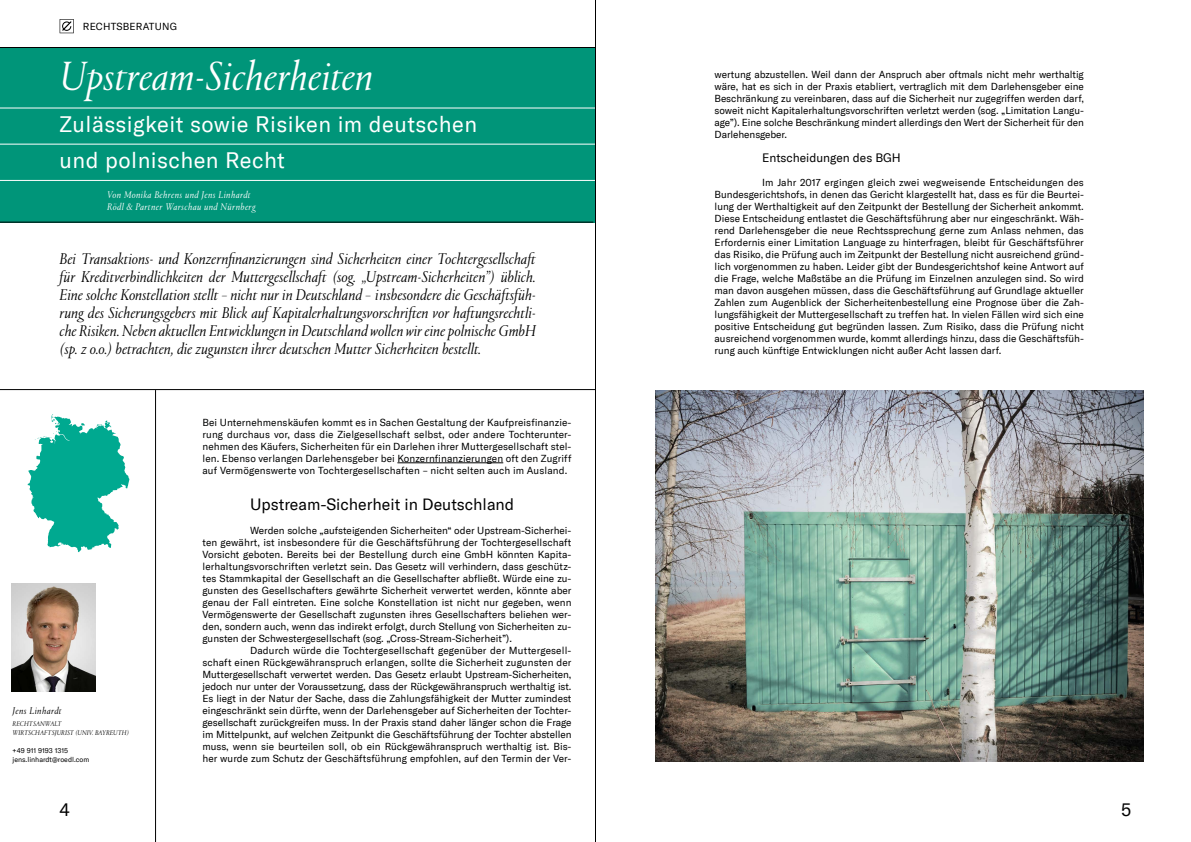
<style>
.page{position:relative;width:1191px;height:842px;background:#fff}
.page>*{position:absolute;margin:0;border:0;box-sizing:border-box;transform-origin:0 0}
.HL1_50pt{font:italic 300 42px "Portrait TT";color:#fff}
.HL2_Copy_Intro_20pt{font:22px/36px "GT America";letter-spacing:.02em;color:#fff}
.t1{font:18px "GT America";color:#000}
.HL2_Copy_Intro_20pt-2{font:italic 300 16px/18px "Portrait TT";color:#000;text-align:justify}
.Copy_10pt_Einzug{font:16px "GT America";color:#000}
.Copy_10pt_Einzug-2{font:12px "GT America";color:#000}
.Copy_10pt_Einzug-3{font:10px/12px "GT America";color:#000;text-align:justify}
.Copy_10pt_Einzug-4{font:10px/12px "GT America";letter-spacing:.01em;color:#010202;text-align:justify}
.Copy_10pt_Einzug-5{font:italic 300 10px "Portrait TT";letter-spacing:.04em;color:#fff}
.Copy_10pt_Einzug-6{font:10px "GT America";letter-spacing:.02em;color:#000}
.Copy_10pt_Einzug-7{font:italic 300 10px "Portrait TT";letter-spacing:.04em;color:#000}
.Marginal-Copy_7pt_Ei{font:italic 300 7px "Portrait TT";letter-spacing:.02em;color:#000}
.Marginal-Copy_7pt_Ei-2{font:7px "GT America";color:#000}
</style>
<div class="page">
<img style="left:655px;top:390px;width:488px;height:372px">
<div style="left:0;top:48px;width:595px;height:175px;background:#009579"></div>
<hr style="left:0;top:47px;width:595px;height:1px;background:#000">
<hr style="left:0;top:222px;width:593px;height:1px;background:#000">
<hr style="left:397px;top:463px;width:106px;height:1px;background:#010202">
<hr style="left:0;top:180px;width:595px;height:1px;background:#fff">
<hr style="left:0;top:108px;width:595px;height:1px;background:#fff">
<hr style="left:0;top:144px;width:595px;height:1px;background:#fff">
<hr style="left:0;top:389px;width:595px;height:1px;background:#000">
<hr style="left:155px;top:390px;width:1px;height:452px;background:#000">
<hr style="left:595px;top:0;width:1px;height:842px;background:#000">
<svg style="left:28px;top:414px;width:101px;height:138px"></svg>
<img style="left:12px;top:584px;width:83px;height:108px">
<svg style="left:60px;top:19px;width:14px;height:14px"></svg>
<p class="Copy_10pt_Einzug-6" style="left:83px;top:21px;width:96px">RECHTSBERATUNG</p>
<p class="HL1_50pt" style="left:60px;top:48px;width:315px">Upstream-Sicherheiten</p>
<p class="HL2_Copy_Intro_20pt" style="left:60px;top:106px;width:419px">Zulässigkeit sowie Risiken im deutschen und polnischen Recht</p>
<p class="Copy_10pt_Einzug-5" style="left:107px;top:188px;width:145px">Von Monika Behrens und Jens Linhardt</p>
<p class="Copy_10pt_Einzug-5" style="left:107px;top:200px;width:150px">Rödl &amp; Partner Warschau und Nürnberg</p>
<p class="HL2_Copy_Intro_20pt-2" style="left:60px;top:249px;width:478px">Bei Transaktions- und Konzernfinanzierungen sind Sicherheiten einer Tochtergesellschaft für Kreditverbindlichkeiten der Muttergesellschaft (sog. „Upstream-Sicherheiten”) üblich.<br>Eine solche Konstellation stellt – nicht nur in Deutschland – insbesondere die Geschäftsfüh&shy;rung des Sicherungsgebers mit Blick auf Kapitalerhaltungsvorschriften vor haftungsrechtli&shy;che Risiken. Neben aktuellen Entwicklungen in Deutschland wollen wir eine polnische GmbH (sp. z o.o.) betrachten, die zugunsten ihrer deutschen Mutter Sicherheiten bestellt.</p>
<p class="Copy_10pt_Einzug-7" style="left:13px;top:704px;width:51px">Jens Linhardt</p>
<p class="Marginal-Copy_7pt_Ei" style="left:13px;top:719px;width:50px">RECHTSANWALT</p>
<p class="Marginal-Copy_7pt_Ei" style="left:13px;top:728px;width:118px">WIRTSCHAFTSJURIST (UNIV. BAYREUTH)</p>
<p class="Marginal-Copy_7pt_Ei-2" style="left:13px;top:746px;width:57px">+49 911 9193 1315</p>
<p class="Marginal-Copy_7pt_Ei-2" style="left:13px;top:755px;width:78px">jens.linhardt@roedl.com</p>
<p class="Copy_10pt_Einzug-4" style="left:202px;top:416px;width:370px">Bei Unternehmenskäufen kommt es in Sachen Gestaltung der Kaufpreisfinanzie&shy;rung durchaus vor, dass die Zielgesellschaft selbst, oder andere Tochterunter&shy;nehmen des Käufers, Sicherheiten für ein Darlehen ihrer Muttergesellschaft stel&shy;len. Ebenso verlangen Darlehensgeber bei Konzernfinanzierungen oft den Zugriff auf Vermögenswerte von Tochtergesellschaften – nicht selten auch im Ausland.</p>
<p class="Copy_10pt_Einzug" style="left:250px;top:495px;width:266px">Upstream-Sicherheit in Deutschland</p>
<p class="Copy_10pt_Einzug-3" style="left:202px;top:524px;width:370px;text-indent:48px">Werden solche „aufsteigenden Sicherheiten“ oder Upstream-Sicherhei&shy;ten gewährt, ist insbesondere für die Geschäftsführung der Tochtergesellschaft Vorsicht geboten. Bereits bei der Bestellung durch eine GmbH könnten Kapita&shy;lerhaltungsvorschriften verletzt sein. Das Gesetz will verhindern, dass geschütz&shy;tes Stammkapital der Gesellschaft an die Gesellschafter abfließt. Würde eine zu&shy;gunsten des Gesellschafters gewährte Sicherheit verwertet werden, könnte aber genau der Fall eintreten. Eine solche Konstellation ist nicht nur gegeben, wenn Vermögenswerte der Gesellschaft zugunsten ihres Gesellschafters beliehen wer&shy;den, sondern auch, wenn das indirekt erfolgt, durch Stellung von Sicherheiten zu&shy;gunsten der Schwestergesellschaft (sog. „Cross-Stream-Sicherheit”).</p>
<p class="Copy_10pt_Einzug-3" style="left:202px;top:644px;width:370px;text-indent:48px">Dadurch würde die Tochtergesellschaft gegenüber der Muttergesell&shy;schaft einen Rückgewähranspruch erlangen, sollte die Sicherheit zugunsten der Muttergesellschaft verwertet werden. Das Gesetz erlaubt Upstream-Sicherheiten, jedoch nur unter der Voraussetzung, dass der Rückgewähranspruch werthaltig ist.<br>Es liegt in der Natur der Sache, dass die Zahlungsfähigkeit der Mutter zumindest eingeschränkt sein dürfte, wenn der Darlehensgeber auf Sicherheiten der Tochter&shy;gesellschaft zurückgreifen muss. In der Praxis stand daher länger schon die Frage im Mittelpunkt, auf welchen Zeitpunkt die Geschäftsführung der Tochter abstellen muss, wenn sie beurteilen soll, ob ein Rückgewähranspruch werthaltig ist. Bis&shy;her wurde zum Schutz der Geschäftsführung empfohlen, auf den Termin der Ver-</p>
<p class="Copy_10pt_Einzug-3" style="left:714px;top:68px;width:371px">wertung abzustellen. Weil dann der Anspruch aber oftmals nicht mehr werthaltig wäre, hat es sich in der Praxis etabliert, vertraglich mit dem Darlehensgeber eine Beschränkung zu vereinbaren, dass auf die Sicherheit nur zugegriffen werden darf, soweit nicht Kapitalerhaltungsvorschriften verletzt werden (sog. „Limitation Langu&shy;age”). Eine solche Beschränkung mindert allerdings den Wert der Sicherheit für den Darlehensgeber.</p>
<p class="Copy_10pt_Einzug-2" style="left:762px;top:151px;width:140px">Entscheidungen des BGH</p>
<p class="Copy_10pt_Einzug-3" style="left:714px;top:176px;width:371px;text-indent:48px">Im Jahr 2017 ergingen gleich zwei wegweisende Entscheidungen des Bundesgerichtshofs, in denen das Gericht klargestellt hat, dass es für die Beurtei&shy;lung der Werthaltigkeit auf den Zeitpunkt der Bestellung der Sicherheit ankommt.<br>Diese Entscheidung entlastet die Geschäftsführung aber nur eingeschränkt. Wäh&shy;rend Darlehensgeber die neue Rechtssprechung gerne zum Anlass nehmen, das Erfordernis einer Limitation Language zu hinterfragen, bleibt für Geschäftsführer das Risiko, die Prüfung auch im Zeitpunkt der Bestellung nicht ausreichend gründ&shy;lich vorgenommen zu haben. Leider gibt der Bundesgerichtshof keine Antwort auf die Frage, welche Maßstäbe an die Prüfung im Einzelnen anzulegen sind. So wird man davon ausgehen müssen, dass die Geschäftsführung auf Grundlage aktueller Zahlen zum Augenblick der Sicherheitenbestellung eine Prognose über die Zah&shy;lungsfähigkeit der Muttergesellschaft zu treffen hat. In vielen Fällen wird sich eine positive Entscheidung gut begründen lassen. Zum Risiko, dass die Prüfung nicht ausreichend vorgenommen wurde, kommt allerdings hinzu, dass die Geschäftsfüh&shy;rung auch künftige Entwicklungen nicht außer Acht lassen darf.</p>
<h3 class="t1" style="left:60px;top:799px;width:12px">4</h3>
<h3 class="t1" style="left:1121px;top:799px;width:12px">5</h3>
</div>
